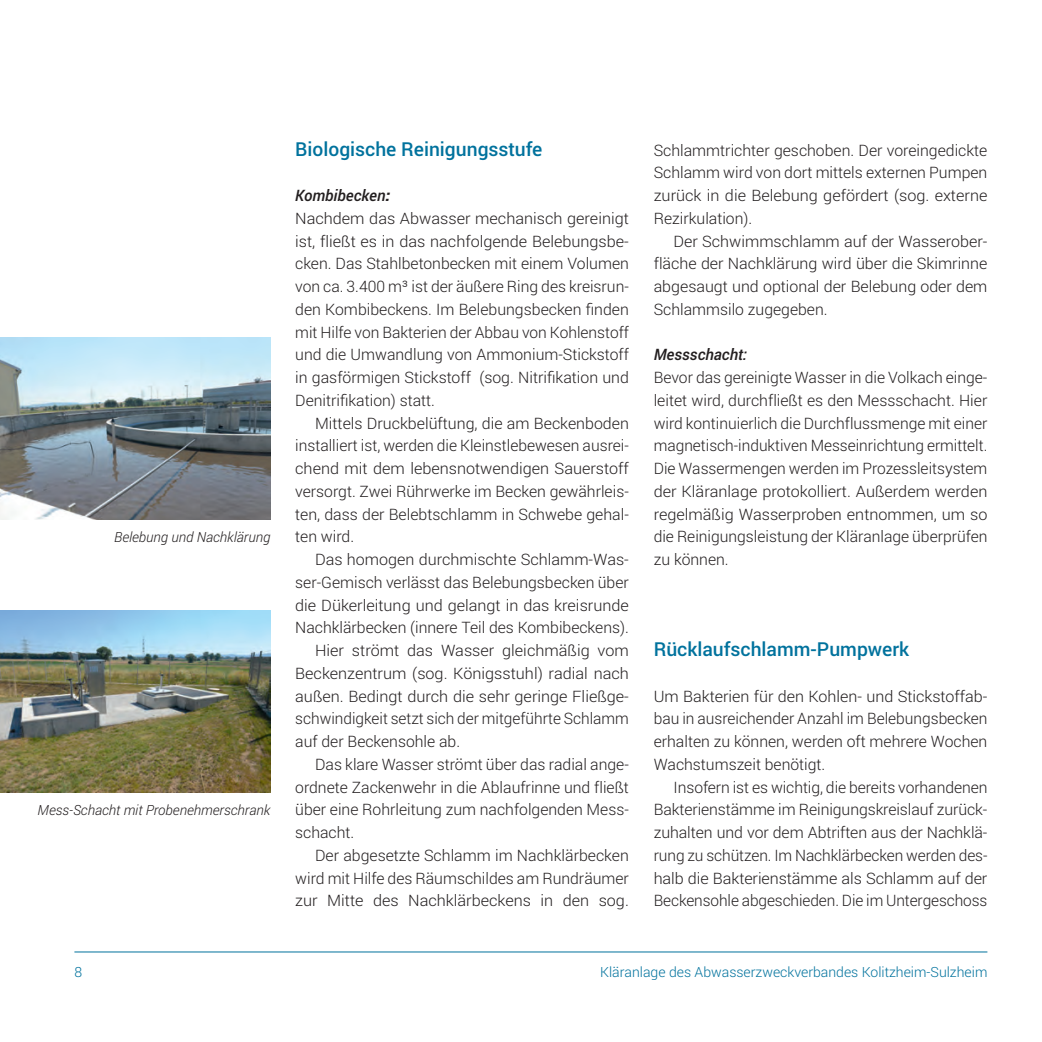
<style>
.page{position:relative;width:1042px;height:1042px;background:#fff}
.page>*{position:absolute;margin:0;border:0;box-sizing:border-box;transform-origin:0 0}
.t1{font:500 19.25px "Roboto";color:#00729d}
.t2{font:300 15.75px/22.8px "Roboto";color:#231f20;text-align:justify}
.t3{font:italic 500 15.75px "Roboto";color:#231f20}
.t4{font:300 14px "Roboto";color:#00729d}
.t5{font:italic 300 14px "Roboto";color:#231f20}
.s1{font-weight:500;font-style:italic}
.s2{font-weight:900;font-style:italic}
</style>
<div class="page">
<hr style="left:74px;top:951px;width:913px;height:1px;background:#00729d">
<img style="left:0;top:337px;width:270px;height:182px">
<img style="left:0;top:610px;width:270px;height:182px">
<p class="t5" style="left:114px;top:529px;width:158px">Belebung und Nachklärung</p>
<p class="t5" style="left:38px;top:802px;width:234px">Mess-Schacht mit Probenehmerschrank</p>
<p class="t1" style="left:295px;top:138px;width:249px">Biologische Reinigungsstufe</p>
<p class="t2" style="left:295px;top:184px;width:335px;text-align:left"><span class="s1">Kombibecken</span><span class="s2">:<br></span>Nachdem das Abwasser mechanisch gereinigt ist, fließt es in das nachfolgende Belebungsbe&shy;cken. Das Stahlbetonbecken mit einem Volumen von ca. 3.400 m³ ist der äußere Ring des kreisrun&shy;den Kombibeckens. Im Belebungsbecken finden mit Hilfe von Bakterien der Abbau von Kohlenstoff und die Umwandlung von Ammonium-Stickstoff in gasförmigen Stickstoff (sog. Nitrifikation und Denitrifikation) statt.</p>
<p class="t2" style="left:295px;top:412px;width:335px;text-indent:20px">Mittels Druckbelüftung, die am Beckenboden installiert ist, werden die Kleinstlebewesen ausrei&shy;chend mit dem lebensnotwendigen Sauerstoff versorgt. Zwei Rührwerke im Becken gewährleis&shy;ten, dass der Belebtschlamm in Schwebe gehal&shy;ten wird.</p>
<p class="t2" style="left:315px;top:548px;width:315px">Das homogen durchmischte Schlamm-Was-</p>
<p class="t2" style="left:295px;top:571px;width:335px">ser-Gemisch verlässt das Belebungsbecken über</p>
<p class="t2" style="left:295px;top:594px;width:335px">die Dükerleitung und gelangt in das kreisrunde</p>
<p class="t2" style="left:295px;top:616px;width:335px">Nachklärbecken (innere Teil des Kombibeckens).</p>
<p class="t2" style="left:315px;top:639px;width:315px">Hier strömt das Wasser gleichmäßig vom</p>
<p class="t2" style="left:295px;top:662px;width:335px">Beckenzentrum (sog. Königsstuhl) radial nach</p>
<p class="t2" style="left:295px;top:685px;width:335px">außen. Bedingt durch die sehr geringe Fließge-</p>
<p class="t2" style="left:295px;top:707px;width:335px">schwindigkeit setzt sich der mitgeführte Schlamm</p>
<p class="t2" style="left:295px;top:730px;width:166px">auf der Beckensohle ab.</p>
<p class="t2" style="left:315px;top:753px;width:315px">Das klare Wasser strömt über das radial ange-</p>
<p class="t2" style="left:295px;top:776px;width:335px">ordnete Zackenwehr in die Ablaufrinne und fließt</p>
<p class="t2" style="left:295px;top:798px;width:335px">über eine Rohrleitung zum nachfolgenden Mess-</p>
<p class="t2" style="left:295px;top:821px;width:61px">schacht.</p>
<p class="t2" style="left:315px;top:844px;width:315px">Der abgesetzte Schlamm im Nachklärbecken</p>
<p class="t2" style="left:295px;top:867px;width:335px">wird mit Hilfe des Räumschildes am Rundräumer</p>
<p class="t2" style="left:295px;top:889px;width:335px">zur Mitte des Nachklärbeckens in den sog.</p>
<p class="t2" style="left:654px;top:139px;width:335px">Schlammtrichter geschoben. Der voreingedickte Schlamm wird von dort mittels externen Pumpen zurück in die Belebung gefördert (sog. externe Rezirkulation).</p>
<p class="t2" style="left:654px;top:230px;width:335px;text-indent:20px">Der Schwimmschlamm auf der Wasserober&shy;fläche der Nachklärung wird über die Skimrinne abgesaugt und optional der Belebung oder dem Schlammsilo zugegeben.</p>
<p class="t3" style="left:654px;top:346px;width:95px">Messschacht:</p>
<p class="t2" style="left:654px;top:366px;width:335px">Bevor das gereinigte Wasser in die Volkach einge&shy;leitet wird, durchfließt es den Messschacht. Hier wird kontinuierlich die Durchflussmenge mit einer magnetisch-induktiven Messeinrichtung ermittelt.<br>Die Wassermengen werden im Prozessleitsystem der Kläranlage protokolliert. Außerdem werden regelmäßig Wasserproben entnommen, um so die Reinigungsleistung der Kläranlage überprüfen zu können.</p>
<p class="t1" style="left:654px;top:638px;width:257px">Rücklaufschlamm-Pumpwerk</p>
<p class="t2" style="left:654px;top:685px;width:335px">Um Bakterien für den Kohlen- und Stickstoffab&shy;bau in ausreichender Anzahl im Belebungsbecken erhalten zu können, werden oft mehrere Wochen Wachstumszeit benötigt.</p>
<p class="t2" style="left:654px;top:776px;width:335px;text-indent:20px">Insofern ist es wichtig, die bereits vorhandenen Bakterienstämme im Reinigungskreislauf zurück&shy;zuhalten und vor dem Abtriften aus der Nachklä&shy;rung zu schützen. Im Nachklärbecken werden des&shy;halb die Bakterienstämme als Schlamm auf der Beckensohle abgeschieden. Die im Untergeschoss</p>
<p class="t4" style="left:74px;top:964px;width:9px">8</p>
<p class="t4" style="left:600px;top:964px;width:389px">Kläranlage des Abwasserzweckverbandes Kolitzheim-Sulzheim</p>
</div>
